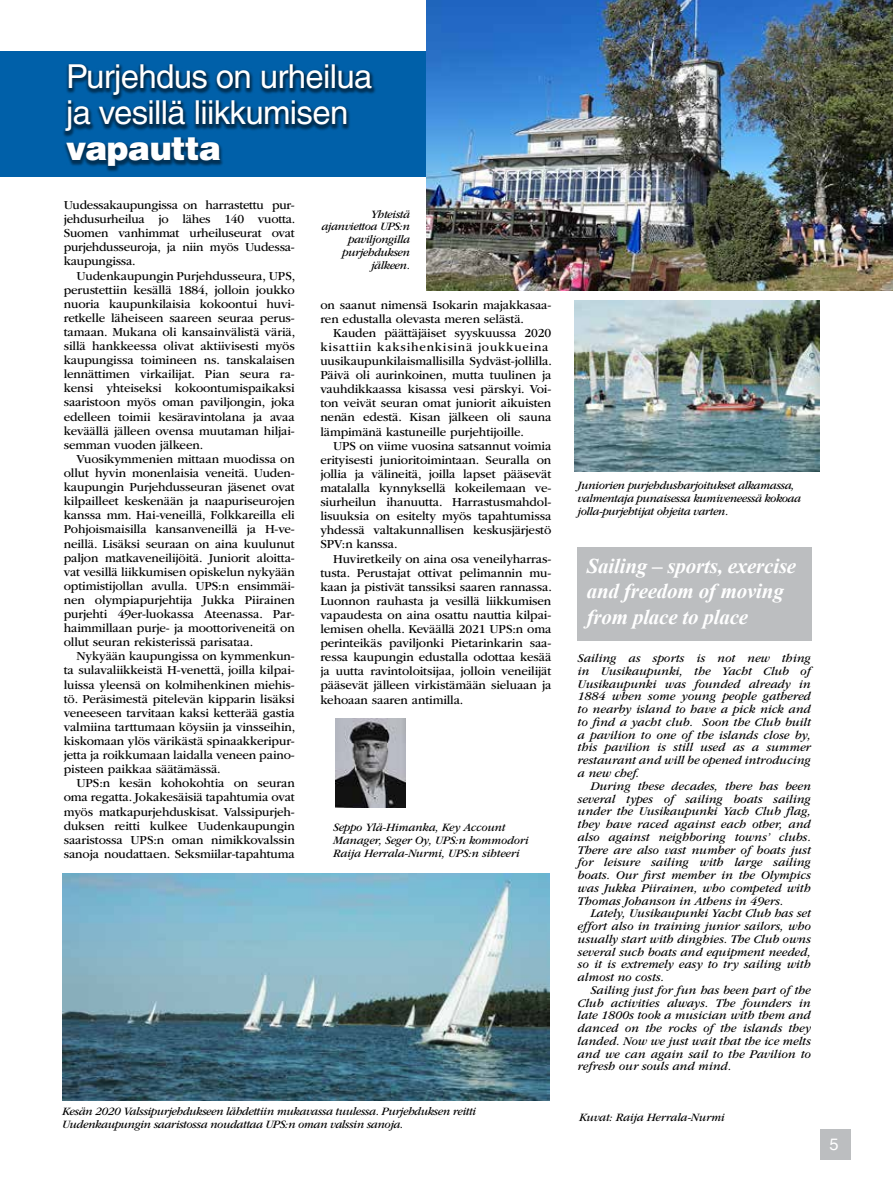
<style>
.page{position:relative;width:893px;height:1191px;background:#fff}
.page>*{position:absolute;margin:0;border:0;box-sizing:border-box;transform-origin:0 0}
.t1{font:33px/36px "Helvetica LT Std";letter-spacing:-.02em;color:#fff}
.t2{font:900 33px "Helvetica LT Std";letter-spacing:-.02em;color:#fff}
.t3{font:italic 700 21px/25.5px "Times New Roman";letter-spacing:-.01em;color:#fff}
.t4{font:16.5px "Helvetica";color:#fff}
.t5{font:12.75px/14.1px "ITC Garamond Std";letter-spacing:-.01em;color:#000;text-align:justify}
.t6{font:italic 12.3px/12.8px "ITC Garamond Std";color:#000;text-align:justify}
.t7{font:italic 11.7px/12.8px "ITC Garamond Std";letter-spacing:-.03em;color:#000}
.t8{font:italic 11.7px/12.8px "ITC Garamond Std";letter-spacing:-.01em;color:#000}
</style>
<div class="page">
<div style="left:821px;top:1129px;width:30px;height:30px;background:#bcbec0"></div>
<div style="left:0;top:51px;width:893px;height:125px;background:#0060a9"></div>
<img style="left:426px;top:0;width:467px;height:290px">
<img style="left:62px;top:873px;width:487px;height:227px">
<div style="left:62px;top:63px;width:315px;height:109px;background:#000;opacity:.49"></div>
<div style="left:578px;top:547px;width:234px;height:93px;background:#bcbec0"></div>
<img style="left:575px;top:300px;width:244px;height:171px">
<img style="left:336px;top:719px;width:70px;height:88px">
<h1 class="t1" style="left:66px;top:59px;width:308px">Purjehdus on urheilua ja vesillä liikkumisen</h1>
<h1 class="t2" style="left:66px;top:127px;width:156px">vapautta</h1>
<p class="t5" style="left:64px;top:198px;width:233px">Uudessakaupungissa on harrastettu pur&shy;jehdusurheilua jo lähes 140 vuotta.<br>Suomen vanhimmat urheiluseurat ovat purjehdusseuroja, ja niin myös Uudessa&shy;kaupungissa.</p>
<p class="t5" style="left:64px;top:268px;width:233px;text-indent:13px">Uudenkaupungin Purjehdusseura, UPS, perustettiin kesällä 1884, jolloin joukko nuoria kaupunkilaisia kokoontui huvi&shy;retkelle läheiseen saareen seuraa perus&shy;tamaan. Mukana oli kansainvälistä väriä, sillä hankkeessa olivat aktiivisesti myös kaupungissa toimineen ns. tanskalaisen lennättimen virkailijat. Pian seura ra&shy;kensi yhteiseksi kokoontumispaikaksi saaristoon myös oman paviljongin, joka edelleen toimii kesäravintolana ja avaa keväällä jälleen ovensa muutaman hiljai&shy;semman vuoden jälkeen.</p>
<p class="t5" style="left:64px;top:452px;width:233px;text-indent:13px">Vuosikymmenien mittaan muodissa on ollut hyvin monenlaisia veneitä. Uuden&shy;kaupungin Purjehdusseuran jäsenet ovat kilpailleet keskenään ja naapuriseurojen kanssa mm. Hai-veneillä, Folkkareilla eli Pohjoismaisilla kansanveneillä ja H-ve&shy;neillä. Lisäksi seuraan on aina kuulunut paljon matkaveneilijöitä. Juniorit aloitta&shy;vat vesillä liikkumisen opiskelun nykyään optimistijollan avulla. UPS:n ensimmäi&shy;nen olympiapurjehtija Jukka Piirainen purjehti 49er-luokassa Ateenassa. Par&shy;haimmillaan purje- ja moottoriveneitä on ollut seuran rekisterissä parisataa.</p>
<p class="t5" style="left:64px;top:649px;width:233px;text-indent:13px">Nykyään kaupungissa on kymmenkun&shy;ta sulavaliikkeistä H-venettä, joilla kilpai&shy;luissa yleensä on kolmihenkinen miehis&shy;tö. Peräsimestä pitelevän kipparin lisäksi veneeseen tarvitaan kaksi ketterää gastia valmiina tarttumaan köysiin ja vinsseihin, kiskomaan ylös värikästä spinaakkeripur&shy;jetta ja roikkumaan laidalla veneen paino&shy;pisteen paikkaa säätämässä.</p>
<p class="t5" style="left:64px;top:776px;width:233px;text-indent:13px">UPS:n kesän kohokohtia on seuran oma regatta. Jokakesäisiä tapahtumia ovat myös matkapurjehduskisat. Valssipurjeh&shy;duksen reitti kulkee Uudenkaupungin saaristossa UPS:n oman nimikkovalssin sanoja noudattaen. Seksmiilar-tapahtuma</p>
<p class="t7" style="left:321px;top:208px;width:90px;text-align:right">Yhteistä ajanviettoa UPS:n paviljongilla purjehduksen jälkeen.</p>
<p class="t5" style="left:320px;top:298px;width:233px">on saanut nimensä Isokarin majakkasaa&shy;ren edustalla olevasta meren selästä.</p>
<p class="t5" style="left:320px;top:326px;width:233px;text-align:left;text-indent:13px">Kauden päättäjäiset syyskuussa 2020 kisattiin kaksihenkisinä joukkueina uusikaupunkilaismallisilla Sydväst-jollilla.<br>Päivä oli aurinkoinen, mutta tuulinen ja vauhdikkaassa kisassa vesi pärskyi. Voi&shy;ton veivät seuran omat juniorit aikuisten nenän edestä. Kisan jälkeen oli sauna lämpimänä kastuneille purjehtijoille.</p>
<p class="t5" style="left:320px;top:439px;width:233px;text-indent:13px">UPS on viime vuosina satsannut voimia erityisesti junioritoimintaan. Seuralla on jollia ja välineitä, joilla lapset pääsevät matalalla kynnyksellä kokeilemaan ve&shy;siurheilun ihanuutta. Harrastusmahdol&shy;lisuuksia on esitelty myös tapahtumissa yhdessä valtakunnallisen keskusjärjestö SPV:n kanssa.</p>
<p class="t5" style="left:320px;top:551px;width:233px;text-indent:13px">Huviretkeily on aina osa veneilyharras&shy;tusta. Perustajat ottivat pelimannin mu&shy;kaan ja pistivät tanssiksi saaren rannassa.<br>Luonnon rauhasta ja vesillä liikkumisen vapaudesta on aina osattu nauttia kilpai&shy;lemisen ohella. Keväällä 2021 UPS:n oma perinteikäs paviljonki Pietarinkarin saa&shy;ressa kaupungin edustalla odottaa kesää ja uutta ravintoloitsijaa, jolloin veneilijät pääsevät jälleen virkistämään sieluaan ja kehoaan saaren antimilla.</p>
<p class="t8" style="left:333px;top:821px;width:197px">Seppo Ylä-Himanka, Key Account<br>Manager, Seger Oy, UPS:n kommodori<br>Raija Herrala-Nurmi, UPS:n sihteeri</p>
<p class="t7" style="left:62px;top:1105px;width:415px">Kesän 2020 Valssipurjehdukseen lähdettiin mukavassa tuulessa. Purjehduksen reitti<br>Uudenkaupungin saaristossa noudattaa UPS:n oman valssin sanoja.</p>
<p class="t7" style="left:578px;top:479px;width:225px">Juniorien purjehdusharjoitukset alkamassa, valmentaja punaisessa kumiveneessä kokoaa jolla-purjehtijat ohjeita varten.</p>
<h2 class="t3" style="left:587px;top:552px;width:211px">Sailing – sports, exercise and freedom of moving from place to place</h2>
<p class="t6" style="left:578px;top:652px;width:235px">Sailing as sports is not new thing in Uusikaupunki, the Yacht Club of Uusikaupunki was founded already in 1884 when some young people gathered to nearby island to have a pick nick and to find a yacht club. Soon the Club built a pavilion to one of the islands close by, this pavilion is still used as a summer restaurant and will be opened introducing a new chef.</p>
<p class="t6" style="left:578px;top:779px;width:235px;text-indent:13px">During these decades, there has been several types of sailing boats sailing under the Uusikaupunki Yach Club flag, they have raced against each other, and also against neighboring towns’ clubs.<br>There are also vast number of boats just for leisure sailing with large sailing boats. Our first member in the Olympics was Jukka Piirainen, who competed with Thomas Johanson in Athens in 49ers.</p>
<p class="t6" style="left:578px;top:907px;width:235px;text-indent:13px">Lately, Uusikaupunki Yacht Club has set effort also in training junior sailors, who usually start with dinghies. The Club owns several such boats and equipment needed, so it is extremely easy to try sailing with almost no costs.</p>
<p class="t6" style="left:578px;top:983px;width:235px;text-indent:13px">Sailing just for fun has been part of the Club activities always. The founders in late 1800s took a musician with them and danced on the rocks of the islands they landed. Now we just wait that the ice melts and we can again sail to the Pavilion to refresh our souls and mind.</p>
<p class="t8" style="left:579px;top:1110px;width:147px">Kuvat: Raija Herrala-Nurmi</p>
<p class="t4" style="left:829px;top:1131px;width:11px">5</p>
</div>
